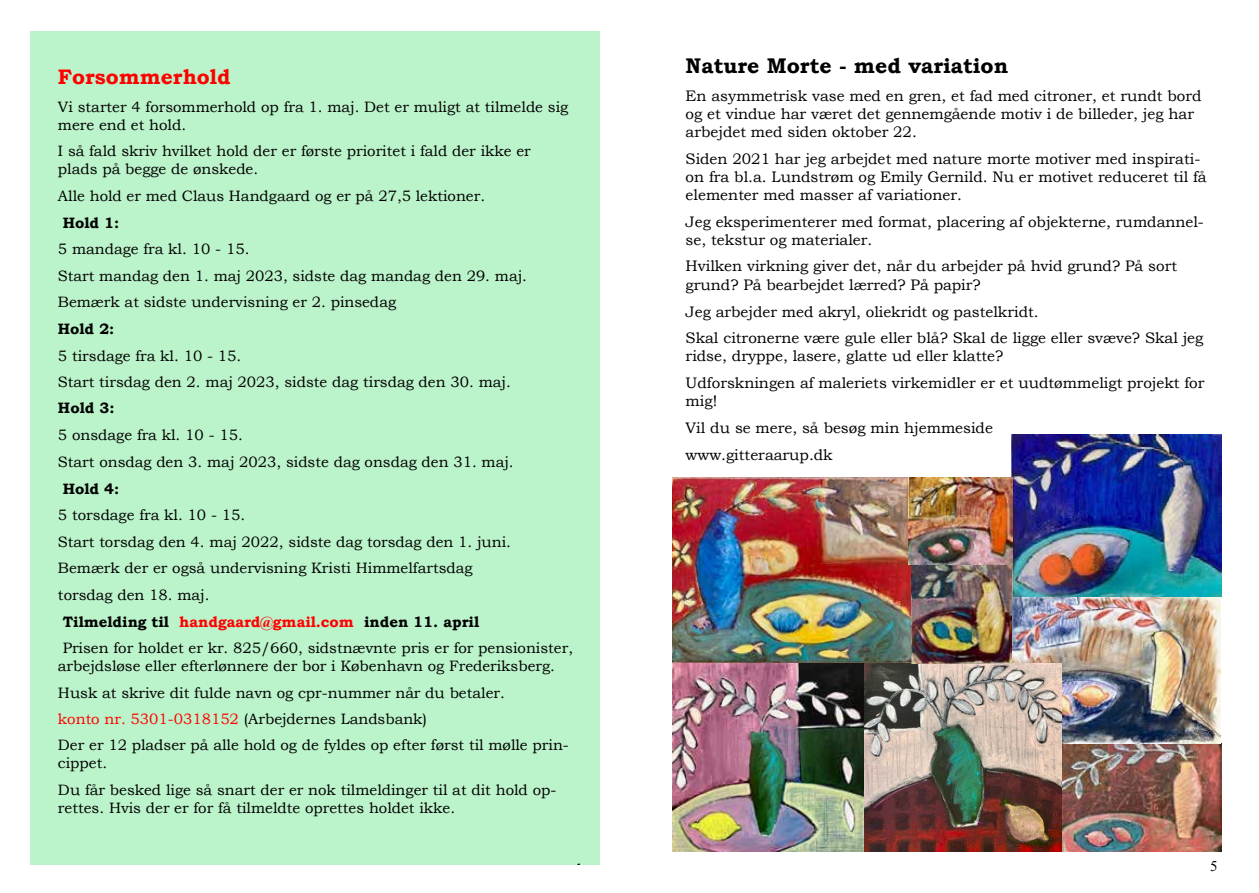
<style>
.page{position:relative;width:1259px;height:893px;background:#fff}
.page>*{position:absolute;margin:0;border:0;box-sizing:border-box;transform-origin:0 0}
.t1{font:700 21.3px "Bookman Old Style";color:#000}
.t2{font:700 21px "Bookman Old Style";color:#f00}
.t3{font:15.3px "Bookman Old Style";color:#000}
.t4{font:15.15px/26.5px "Bookman Old Style";color:#000}
.t5{font:15.15px "Calibri";color:#000}
.t6{font:15px/26.5px "Bookman Old Style";color:#000}
.t7{font:700 15px "Bookman Old Style";color:#000}
.t8{font:15px "Calibri";color:#000}
.t9{font:15px "Times New Roman";color:#000}
.s1{color:#f00}
</style>
<div class="page">
<div style="left:30px;top:31px;width:570px;height:833px;background:#bbf3ca"></div>
<img style="left:672px;top:478px;width:239px;height:185px">
<img style="left:1061px;top:743px;width:160px;height:108px">
<img style="left:672px;top:663px;width:389px;height:188px">
<img style="left:1009px;top:596px;width:211px;height:147px">
<img style="left:1011px;top:434px;width:210px;height:162px">
<img style="left:911px;top:565px;width:100px;height:98px">
<img style="left:908px;top:478px;width:105px;height:87px">
<h2 class="t2" style="left:58px;top:62px;width:174px">Forsommerhold</h2>
<p class="t6" style="left:58px;top:98px;width:512px;line-height:18px">Vi starter 4 forsommerhold op fra 1. maj. Det er muligt at tilmelde sig mere end et hold.</p>
<p class="t6" style="left:58px;top:142px;width:474px;line-height:18px">I så fald skriv hvilket hold der er første prioritet i fald der ikke er plads på begge de ønskede.</p>
<p class="t6" style="left:58px;top:183px;width:429px">Alle hold er med Claus Handgaard og er på 27,5 lektioner.</p>
<p class="t7" style="left:63px;top:212px;width:58px">Hold 1:</p>
<p class="t6" style="left:58px;top:236px;width:471px">5 mandage fra kl. 10 - 15.<br>Start mandag den 1. maj 2023, sidste dag mandag den 29. maj.<br>Bemærk at sidste undervisning er 2. pinsedag</p>
<p class="t7" style="left:58px;top:318px;width:58px">Hold 2:</p>
<p class="t6" style="left:58px;top:342px;width:454px">5 tirsdage fra kl. 10 - 15.<br>Start tirsdag den 2. maj 2023, sidste dag tirsdag den 30. maj.</p>
<p class="t7" style="left:58px;top:397px;width:58px">Hold 3:</p>
<p class="t6" style="left:58px;top:422px;width:457px">5 onsdage fra kl. 10 - 15.<br>Start onsdag den 3. maj 2023, sidste dag onsdag den 31. maj.</p>
<p class="t7" style="left:63px;top:478px;width:58px">Hold 4:</p>
<p class="t6" style="left:58px;top:502px;width:189px">5 torsdage fra kl. 10 - 15.</p>
<p class="t6" style="left:58px;top:529px;width:454px">Start torsdag den 4. maj 2022, sidste dag torsdag den 1. juni.</p>
<p class="t6" style="left:58px;top:555px;width:416px">Bemærk der er også undervisning Kristi Himmelfartsdag</p>
<p class="t6" style="left:58px;top:582px;width:153px">torsdag den 18. maj.</p>
<p class="t7" style="left:63px;top:611px;width:418px">Tilmelding til <span class="s1">handgaard@gmail.com</span> inden 11. april</p>
<p class="t6" style="left:63px;top:635px;width:512px">Prisen for holdet er kr. 825/660, sidstnævnte pris er for pensionister,</p>
<p class="t6" style="left:58px;top:653px;width:512px">arbejdsløse eller efterlønnere der bor i København og Frederiksberg.<br>Husk at skrive dit fulde navn og cpr-nummer når du betaler.<br><span class="s1">konto nr. 5301-0318152</span> (Arbejdernes Landsbank)<br>Der er 12 pladser på alle hold og de fyldes op efter først til mølle prin-</p>
<p class="t6" style="left:58px;top:750px;width:500px">cippet.<br>Du får besked lige så snart der er nok tilmeldinger til at dit hold op-</p>
<p class="t6" style="left:58px;top:794px;width:399px">rettes. Hvis der er for få tilmeldte oprettes holdet ikke.</p>
<p class="t8" style="left:574px;top:857px;width:9px">4</p>
<h1 class="t1" style="left:685px;top:50px;width:324px">Nature Morte - med variation</h1>
<p class="t4" style="left:685px;top:83px;width:517px">En asymmetrisk vase med en gren, et fad med citroner, et rundt bord</p>
<p class="t3" style="left:685px;top:104px;width:510px">og et vindue har været det gennemgående motiv i de billeder, jeg har</p>
<p class="t4" style="left:685px;top:119px;width:516px">arbejdet med siden oktober 22.<br>Siden 2021 har jeg arbejdet med nature morte motiver med inspirati-</p>
<p class="t4" style="left:685px;top:168px;width:522px;line-height:18px">on fra bl.a. Lundstrøm og Emily Gernild. Nu er motivet reduceret til få elementer med masser af variationer.</p>
<p class="t4" style="left:685px;top:212px;width:520px;line-height:18.3px">Jeg eksperimenterer med format, placering af objekterne, rumdannel&shy;se, tekstur og materialer.</p>
<p class="t4" style="left:685px;top:257px;width:493px;line-height:18.3px">Hvilken virkning giver det, når du arbejder på hvid grund? På sort grund? På bearbejdet lærred? På papir?</p>
<p class="t4" style="left:685px;top:298px;width:519px">Jeg arbejder med akryl, oliekridt og pastelkridt.<br>Skal citronerne være gule eller blå? Skal de ligge eller svæve? Skal jeg</p>
<p class="t4" style="left:685px;top:343px;width:520px">ridse, dryppe, lasere, glatte ud eller klatte?<br>Udforskningen af maleriets virkemidler er et uudtømmeligt projekt for</p>
<p class="t4" style="left:685px;top:388px;width:309px;line-height:27px">mig!<br>Vil du se mere, så besøg min hjemmeside www.gitteraarup.dk</p>
<p class="t9" style="left:1210px;top:857px;width:9px">5</p>
<p class="t5" style="left:1209px;top:864px;width:9px">5</p>
</div>
